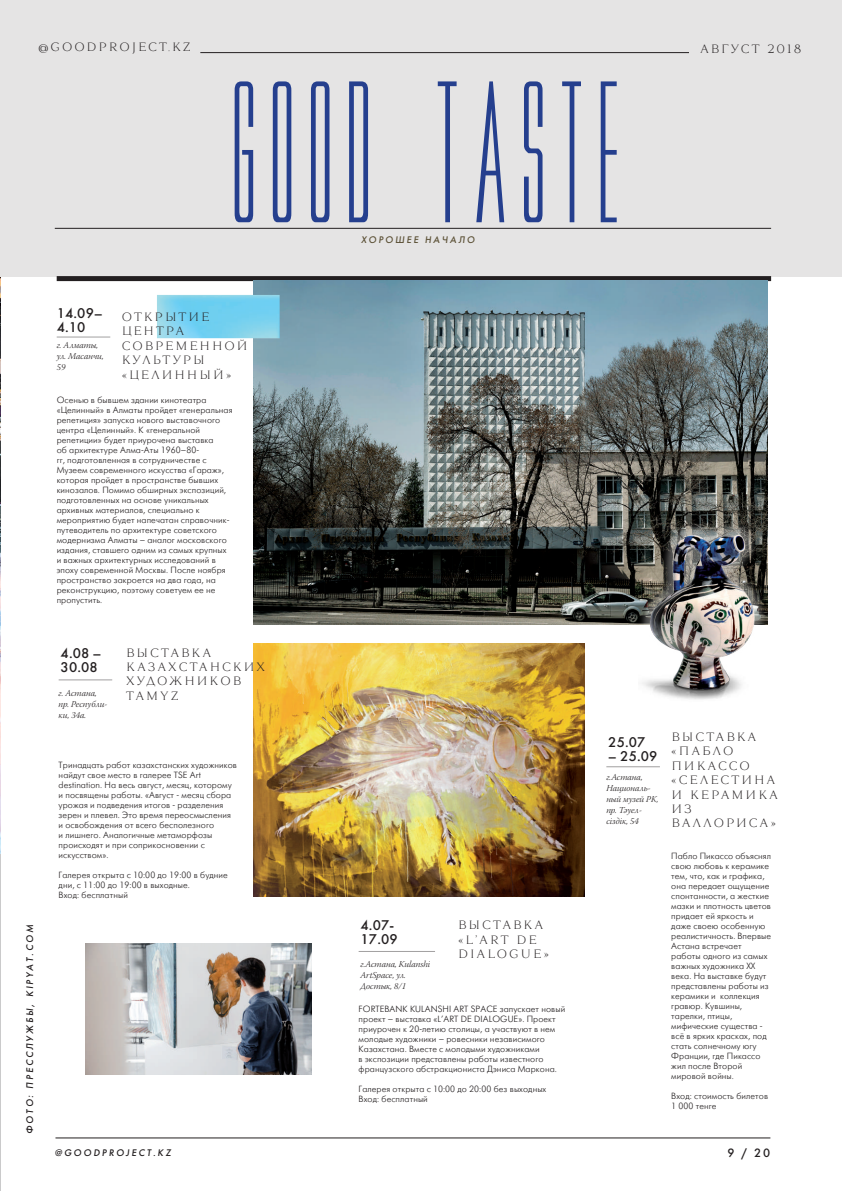
<style>
.page{position:relative;width:842px;height:1191px;background:#fff}
.page>*{position:absolute;margin:0;border:0;box-sizing:border-box;transform-origin:0 0}
.t1{font:201.9px "Movie Letters";color:#253f8e}
.t2{font:14px/14px "Futura Futuris";letter-spacing:.01em;color:#231f20}
.t3{font:300 12px/14.4px "Tautz";letter-spacing:.16em;color:#231f20}
.t4{font:12px "Futura Futuris";color:#231f20}
.t5{font:italic 500 10px "Futura";letter-spacing:.2em;color:#231f20}
.t6{font:italic 500 10px "Futura";letter-spacing:.2em;color:#5b5035}
.t7{font:300 9px/10px "Futura Futuris";letter-spacing:.01em;color:#231f20}
.t8{font:9px/11px "Warnock Pro Light It Subh";color:#231f20}
</style>
<div class="page">
<hr style="left:55px;top:1137px;width:715px;height:1px;background:#231f20">
<svg style="left:0;top:853px;width:1px;height:338px"></svg>
<img style="left:0;top:276px;width:1px;height:577px">
<div style="left:0;top:0;width:842px;height:276px;background:#e5e4e4"></div>
<hr style="left:200px;top:52px;width:489px;height:1px;background:#231f20">
<hr style="left:55px;top:228px;width:716px;height:1px;background:#231f20">
<div style="left:57px;top:276px;width:714px;height:5px;background:#231f20"></div>
<img style="left:253px;top:643px;width:331px;height:253px">
<img style="left:86px;top:943px;width:225px;height:131px">
<img style="left:253px;top:281px;width:514px;height:343px">
<hr style="left:59px;top:679px;width:53px;height:1px;background:#231f20">
<hr style="left:359px;top:951px;width:76px;height:1px;background:#231f20">
<div style="left:625px;top:521px;width:143px;height:194px;background:#fff;opacity:.35"></div>
<img style="left:639px;top:522px;width:126px;height:181px">
<hr style="left:606px;top:766px;width:54px;height:1px;background:#231f20">
<img style="left:157px;top:295px;width:123px;height:43px">
<hr style="left:57px;top:336px;width:53px;height:1px;background:#231f20">
<h3 class="t3" style="left:38px;top:40px;width:154px">@GOODPROJECT.KZ</h3>
<h3 class="t3" style="left:700px;top:42px;width:103px">АВГУСТ 2018</h3>
<h1 class="t1" style="left:225px;top:54px;width:403px">GOOD TASTE</h1>
<p class="t6" style="left:361px;top:234px;width:115px">ХОРОШЕЕ НАЧАЛО</p>
<p class="t5" style="left:24px;top:1133px;width:209px;rotate:-90deg">ФОТО: ПРЕССЛУЖБЫ, KIPYA T.COM</p>
<h2 class="t2" style="left:57px;top:307px;width:47px">14.09–<br>4.10</h2>
<h3 class="t3" style="left:122px;top:310px;width:128px">О ТКРЫТИЕ<br>Ц ЕНТРА<br>СОВРЕМЕННОЙ<br>КУЛЬТУРЫ<br>«Ц ЕЛИННЫЙ»</h3>
<p class="t8" style="left:57px;top:341px;width:49px">г. Алматы, ул. Масанчи,<br>59</p>
<p class="t7" style="left:57px;top:395px;width:177px">Осенью в бывшем здании кинотеатра «Целинный» в Алматы пройдет «генеральная репетиция» запуска нового выставочного центра «Целинный». К «генеральной репетиции» будет приурочена выставка<br>об архитектуре Алма-Аты 1960–80-<br>гг, подготовленная в сотрудничестве с Музеем современного искусства «Гараж», которая пройдет в пространстве бывших кинозалов. Помимо обширных экспозиций, подготовленных на основе уникальных архивных материалов, специально к мероприятию будет напечатан справочник&shy;путеводитель по архитектуре советского модернизма Алматы – аналог московского издания, ставшего одним из самых крупных и важных архитектурных исследований в эпоху современной Москвы. После ноября пространство закроется на два года, на реконструкцию, поэтому советуем ее не пропустить.</p>
<h2 class="t2" style="left:61px;top:646px;width:42px">4.08 –<br>30.08</h2>
<h3 class="t3" style="left:126px;top:645px;width:140px">ВЫСТАВКА<br>КАЗАХСТАНСКИХ<br>ХУДОЖНИКОВ<br>TAMYZ</h3>
<p class="t8" style="left:59px;top:689px;width:50px">г. Астана, пр. Республи&shy;ки, 34а.</p>
<p class="t7" style="left:59px;top:760px;width:180px">Тринадцать работ казахстанских художников найдут свое место в галерее TSE Art destination. На весь август, месяц, которому и посвящены работы. «Август - месяц сбора урожая и подведения итогов - разделения зерен и плевел. Это время переосмысления и освобождения от всего бесполезного<br>и лишнего. Аналогичные метаморфозы происходят и при соприкосновении с искусством».</p>
<p class="t7" style="left:59px;top:870px;width:171px">Галерея открыта с 10:00 до 19:00 в будние дни, с 11:00 до 19:00 в выходные.<br>Вход: бесплатный</p>
<h2 class="t2" style="left:361px;top:918px;width:39px">4.07-<br>17.09</h2>
<h3 class="t3" style="left:458px;top:918px;width:92px">ВЫСТАВКА<br>«L’ART DE<br>DIALOGUE»</h3>
<p class="t8" style="left:361px;top:959px;width:71px">г.Астана, Kulanshi<br>ArtSpace, ул.<br>Достык, 8/1</p>
<p class="t7" style="left:359px;top:1004px;width:208px">FORTEBANK KULANSHI ART SPACE запускает новый проект – выставка «L’ART DE DIALOGUE». Проект приурочен к 20-летию столицы, а участвуют в нем молодые художники – ровесники независимого Казахстана. Вместе с молодыми художниками<br>в экспозиции представлены работы известного французского абстракциониста Дэниса Маркона.</p>
<p class="t7" style="left:359px;top:1084px;width:189px">Галерея открыта с 10:00 до 20:00 без выходных<br>Вход: бесплатный</p>
<h2 class="t2" style="left:608px;top:735px;width:39px">25.07</h2>
<h2 class="t2" style="left:608px;top:749px;width:51px">– 25.09</h2>
<p class="t8" style="left:606px;top:772px;width:54px">г.Астана,<br>Националь&shy;ный музей РК, пр. Тәуел&shy;сіздік, 54</p>
<h3 class="t3" style="left:671px;top:730px;width:31px">ВЫСТАВКА «ПАБЛО<br>ПИКАССО «СЕЛЕСТИНА<br>И КЕРАМИКА<br>ИЗ<br>ВАЛЛОРИСА</h3>
<h3 class="t3" style="left:770px;top:816px;width:7px">»</h3>
<p class="t7" style="left:671px;top:851px;width:101px">Пабло Пикассо объяснял свою любовь к керамике тем, что, как и графика, она передает ощущение спонтанности, а жесткие мазки и плотность цветов придает ей яркость и даже своею особенную реалистичность. Впервые<br>Астана встречает работы одного из самых важных художника ХХ века. На выставке будут представлены работы из керамики и коллекция гравюр. Кувшины, тарелки, птицы, мифические существа - всё в ярких красках, под стать солнечному югу<br>Франции, где Пикассо жил после Второй мировой войны.</p>
<p class="t7" style="left:671px;top:1091px;width:98px">Вход: стоимость билетов<br>1 000 тенге</p>
<p class="t5" style="left:55px;top:1146px;width:118px">@GOODPROJECT.KZ</p>
<h3 class="t4" style="left:727px;top:1145px;width:44px">9 / 20</h3>
</div>
